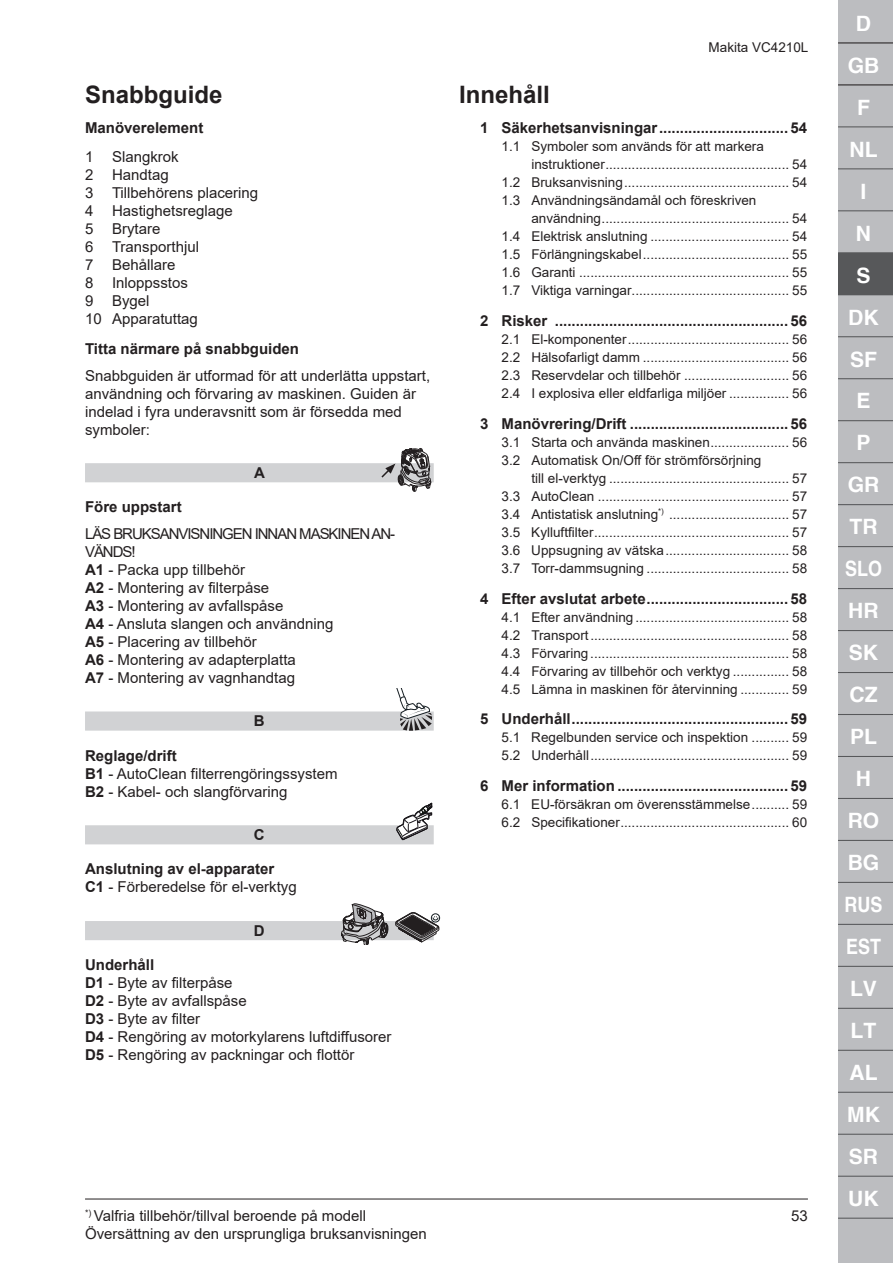
<style>
.page{position:relative;width:893px;height:1263px;background:#fff}
.page>*{position:absolute;margin:0;border:0;box-sizing:border-box;transform-origin:0 0}
.t1{font:700 24px "Arial";color:#231f20}
.t2{font:700 21.15px/42px "Helvetica";color:#fff;text-align:center}
.t3{font:15px/18px "Arial";color:#231f20}
.t4{font:700 15px/18px "Arial";color:#231f20}
.t5{font:13.5px/18px "Arial";color:#231f20;text-align:justify}
.s1{font-weight:700}
.s2{font-weight:400}
</style>
<div class="page">
<hr style="left:85px;top:1199px;width:723px;height:1px;background:#231f20">
<div style="left:838px;top:1198px;width:55px;height:65px;background:#bcbdc0"></div>
<div style="left:838px;top:1px;width:55px;height:1197px;background:#bcbdc0"></div>
<div style="left:838px;top:253px;width:55px;height:42px;background:#57585a"></div>
<hr style="left:838px;top:126px;width:55px;height:1px;background:#57585a">
<hr style="left:838px;top:168px;width:55px;height:1px;background:#57585a">
<hr style="left:838px;top:210px;width:55px;height:1px;background:#57585a">
<hr style="left:838px;top:336px;width:55px;height:1px;background:#57585a">
<hr style="left:838px;top:378px;width:55px;height:1px;background:#57585a">
<hr style="left:838px;top:420px;width:55px;height:1px;background:#57585a">
<hr style="left:838px;top:462px;width:55px;height:1px;background:#57585a">
<hr style="left:838px;top:504px;width:55px;height:1px;background:#57585a">
<hr style="left:838px;top:546px;width:55px;height:1px;background:#57585a">
<hr style="left:838px;top:588px;width:55px;height:1px;background:#57585a">
<hr style="left:838px;top:630px;width:55px;height:1px;background:#57585a">
<hr style="left:838px;top:672px;width:55px;height:1px;background:#57585a">
<hr style="left:838px;top:714px;width:55px;height:1px;background:#57585a">
<hr style="left:838px;top:756px;width:55px;height:1px;background:#57585a">
<hr style="left:838px;top:798px;width:55px;height:1px;background:#57585a">
<hr style="left:838px;top:840px;width:55px;height:1px;background:#57585a">
<hr style="left:838px;top:882px;width:55px;height:1px;background:#57585a">
<hr style="left:838px;top:924px;width:55px;height:1px;background:#57585a">
<hr style="left:838px;top:966px;width:55px;height:1px;background:#57585a">
<hr style="left:838px;top:1008px;width:55px;height:1px;background:#57585a">
<hr style="left:838px;top:1050px;width:55px;height:1px;background:#57585a">
<hr style="left:838px;top:1092px;width:55px;height:1px;background:#57585a">
<hr style="left:838px;top:1134px;width:55px;height:1px;background:#57585a">
<hr style="left:838px;top:1176px;width:55px;height:1px;background:#57585a">
<hr style="left:838px;top:1217px;width:55px;height:2px;background:#57585a">
<hr style="left:838px;top:252px;width:55px;height:1px;background:#57585a">
<hr style="left:838px;top:42px;width:55px;height:1px;background:#231f20">
<hr style="left:838px;top:84px;width:55px;height:1px;background:#231f20">
<div style="left:85px;top:463px;width:349px;height:19px;background:#d1d2d4"></div>
<div style="left:85px;top:711px;width:349px;height:20px;background:#d1d2d4"></div>
<div style="left:85px;top:825px;width:349px;height:19px;background:#d1d2d4"></div>
<div style="left:85px;top:921px;width:349px;height:19px;background:#d1d2d4"></div>
<svg style="left:380px;top:448px;width:52px;height:44px"></svg>
<svg style="left:395px;top:688px;width:37px;height:43px"></svg>
<svg style="left:396px;top:802px;width:37px;height:38px"></svg>
<svg style="left:341px;top:903px;width:48px;height:41px"></svg>
<div style="left:431px;top:913px;width:9px;height:9px;border:1px solid #151d22;border-radius:50%"></div>
<svg style="left:395px;top:912px;width:44px;height:30px"></svg>
<h1 class="t1" style="left:85px;top:85px;width:139px">Snabbguide</h1>
<p class="t4" style="left:85px;top:119px;width:120px">Manöverelement</p>
<p class="t3" style="left:85px;top:149px;width:175px">1 Slangkrok<br>2 Handtag<br>3 Tillbehörens placering<br>4 Hastighetsreglage<br>5 Brytare<br>6 Transporthjul<br>7 Behållare<br>8 Inloppsstos<br>9 Bygel<br>10 Apparatuttag</p>
<p class="t4" style="left:85px;top:341px;width:215px">Titta närmare på snabbguiden</p>
<p class="t3" style="left:85px;top:368px;width:347px">Snabbguiden är utformad för att underlätta uppstart, användning och förvaring av maskinen. Guiden är indelad i fyra underavsnitt som är försedda med symboler:</p>
<p class="t4" style="left:254px;top:465px;width:12px">A</p>
<p class="t4" style="left:85px;top:499px;width:98px">Före uppstart</p>
<p class="t3" style="left:85px;top:526px;width:312px">LÄS BRUKSANVISNINGEN INNAN MASKINEN AN-<br>VÄNDS!<br><span class="s1">A1</span> - Packa upp tillbehör<br><span class="s1">A2</span> - Montering av filterpåse<br><span class="s1">A3</span> - Montering av avfallspåse<br><span class="s1">A4</span> - Ansluta slangen och användning<br><span class="s1">A5</span> - Placering av tillbehör<br><span class="s1">A6</span> - Montering av adapterplatta<br><span class="s1">A7</span> - Montering av vagnhandtag</p>
<p class="t4" style="left:254px;top:713px;width:12px">B</p>
<p class="t3" style="left:85px;top:748px;width:254px"><span class="s1">Reglage/drift<br>B1</span> - AutoClean filterrengöringssystem<br><span class="s1">B2</span> - Kabel- och slangförvaring</p>
<p class="t4" style="left:254px;top:827px;width:12px">C</p>
<p class="t4" style="left:85px;top:861px;width:213px">Anslutning av el-apparater<br>C1 <span class="s2">- Förberedelse för el-verktyg</span></p>
<p class="t4" style="left:254px;top:923px;width:12px">D</p>
<p class="t3" style="left:85px;top:957px;width:308px"><span class="s1">Underhåll<br>D1</span> - Byte av filterpåse<br><span class="s1">D2</span> - Byte av avfallspåse<br><span class="s1">D3</span> - Byte av filter<br><span class="s1">D4</span> - Rengöring av motorkylarens luftdiffusorer<br><span class="s1">D5</span> - Rengöring av packningar och flottör</p>
<p class="t5" style="left:709px;top:39px;width:101px">Makita VC4210L</p>
<h1 class="t1" style="left:459px;top:85px;width:92px">Innehåll</h1>
<p class="t4" style="left:480px;top:120px;width:328px">1 Säkerhetsanvisningar ...............................54</p>
<p class="t5" style="left:502px;top:139px;width:264px">1.1 Symboler som används för att markera</p>
<p class="t5" style="left:531px;top:157px;width:277px">instruktioner ................................................. 54</p>
<p class="t5" style="left:502px;top:175px;width:307px">1.2 Bruksanvisning ............................................ 54</p>
<p class="t5" style="left:502px;top:193px;width:256px">1.3 Användningsändamål och föreskriven</p>
<p class="t5" style="left:531px;top:211px;width:277px">användning .................................................. 54</p>
<p class="t5" style="left:502px;top:229px;width:307px">1.4 Elektrisk anslutning ..................................... 54</p>
<p class="t5" style="left:502px;top:247px;width:307px">1.5 Förlängningskabel ....................................... 55</p>
<p class="t5" style="left:502px;top:265px;width:307px">1.6 Garanti ........................................................ 55</p>
<p class="t5" style="left:502px;top:283px;width:307px">1.7 Viktiga varningar.......................................... 55</p>
<p class="t4" style="left:480px;top:313px;width:328px">2 Risker ........................................................56</p>
<p class="t5" style="left:502px;top:331px;width:307px">2.1 El-komponenter ........................................... 56<br>2.2 Hälsofarligt damm ....................................... 56<br>2.3 Reservdelar och tillbehör ............................ 56<br>2.4 I explosiva eller eldfarliga miljöer ................ 56</p>
<p class="t4" style="left:480px;top:416px;width:328px">3 Manövrering/Drift ......................................56</p>
<p class="t5" style="left:502px;top:434px;width:307px">3.1 Starta och använda maskinen ..................... 56<br>3.2 Automatisk On/Off för strömförsörjning</p>
<p class="t5" style="left:502px;top:470px;width:307px;text-indent:30px">till el-verktyg ................................................ 57<br>3.3 AutoClean ................................................... 57<br>3.4 Antistatisk anslutning<sup>*)</sup> ................................ 57<br>3.5 Kylluftfilter .................................................... 57<br>3.6 Uppsugning av vätska ................................. 58<br>3.7 Torr-dammsugning ...................................... 58</p>
<p class="t4" style="left:480px;top:590px;width:328px">4 Efter avslutat arbete ..................................58</p>
<p class="t5" style="left:502px;top:609px;width:307px">4.1 Efter användning ......................................... 58<br>4.2 Transport ..................................................... 58<br>4.3 Förvaring ..................................................... 58<br>4.4 Förvaring av tillbehör och verktyg ............... 58<br>4.5 Lämna in maskinen för återvinning ............. 59</p>
<p class="t4" style="left:480px;top:711px;width:328px">5 Underhåll ....................................................59</p>
<p class="t5" style="left:502px;top:730px;width:307px">5.1 Regelbunden service och inspektion .......... 59<br>5.2 Underhåll ..................................................... 59</p>
<p class="t4" style="left:480px;top:778px;width:328px">6 Mer information .........................................59</p>
<p class="t5" style="left:502px;top:796px;width:307px">6.1 EU-försäkran om överensstämmelse .......... 59<br>6.2 Specifikationer ............................................. 60</p>
<p class="t3" style="left:85px;top:1208px;width:343px"><sup>*)</sup> Valfria tillbehör/tillval beroende på modell<br>Översättning av den ursprungliga bruksanvisningen</p>
<p class="t3" style="left:791px;top:1208px;width:18px">53</p>
<h2 class="t2" style="left:844px;top:2px;width:39px">D<br>GB<br>F<br>NL<br>I<br>N<br>S<br>DK<br>SF<br>E<br>P<br>GR<br>TR<br>SLO<br>HR<br>SK<br>CZ<br>PL<br>H<br>RO<br>BG<br>RUS<br>EST<br>LV<br>LT<br>AL<br>MK<br>SR<br>UK</h2>
</div>
